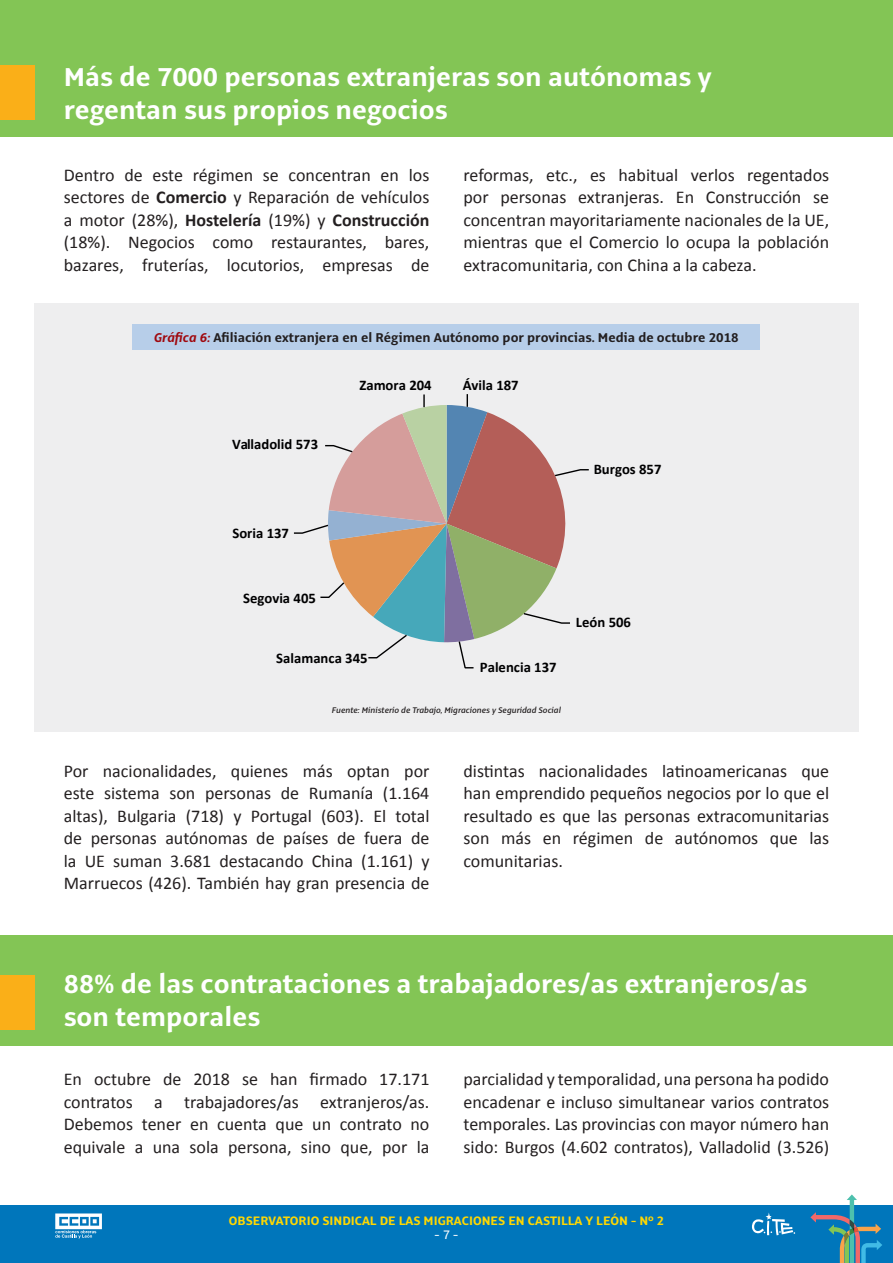
<style>
.page{position:relative;width:893px;height:1263px;background:#fff}
.page>*{position:absolute;margin:0;border:0;box-sizing:border-box;transform-origin:0 0}
.t1{font:700 28.5px/32.7px "Alto Pro";color:#fff}
.t2{font:18px/22.5px "Calibri";color:#231f20;text-align:justify}
.t3{font:700 14.7px "Calibri";color:#000001}
.t4{font:700 14.1px "Alto Pro";color:#231f20}
.t5{font:700 13.5px "Alto Pro";color:#ffd801}
.t6{font:500 13.5px "Alto Pro";color:#fff}
.t7{font:italic 600 9px "Alto Pro";color:#231f20}
.s1{font-weight:700}
.s2{font-style:italic;color:#9f080e}
</style>
<div class="page">
<div style="left:0;top:1205px;width:893px;height:58px;background:#0076bb"></div>
<svg style="left:810px;top:1194px;width:72px;height:69px"></svg>
<svg style="left:55px;top:1213px;width:47px;height:25px"></svg>
<svg style="left:752px;top:1212px;width:43px;height:23px"></svg>
<div style="left:0;top:935px;width:893px;height:111px;background:#83c555"></div>
<div style="left:0;top:975px;width:34px;height:55px;background:#faaf18"></div>
<div style="left:34px;top:303px;width:824px;height:428px;background:#eeeeef"></div>
<div style="left:133px;top:324px;width:627px;height:26px;background:#b7cee9"></div>
<div style="left:0;top:0;width:893px;height:136px;background:#83c555"></div>
<div style="left:0;top:65px;width:34px;height:55px;background:#faaf18"></div>
<svg style="left:293px;top:394px;width:296px;height:275px"></svg>
<h1 class="t1" style="left:64px;top:60px;width:649px">Más de 7000 personas extranjeras son autónomas y regentan sus propios negocios</h1>
<p class="t2" style="left:64px;top:163px;width:367px">Dentro de este régimen se concentran en los sectores de <span class="s1">Comercio</span> y Reparación de vehículos a motor (28%), <span class="s1">Hostelería</span> (19%) y <span class="s1">Construcción </span>(18%). Negocios como restaurantes, bares, bazares, fruterías, locutorios, empresas de</p>
<p class="t2" style="left:463px;top:163px;width:367px">reformas, etc., es habitual verlos regentados por personas extranjeras. En Construcción se concentran mayoritariamente nacionales de la UE, mientras que el Comercio lo ocupa la población extracomunitaria, con China a la cabeza.</p>
<p class="t4" style="left:154px;top:329px;width:586px"><span class="s2">Gráfica 6:</span> Afiliación extranjera en el Régimen Autónomo por provincias. Media de octubre 2018</p>
<p class="t3" style="left:232px;top:435px;width:87px">Valladolid 573</p>
<p class="t3" style="left:232px;top:524px;width:58px">Soria 137</p>
<p class="t3" style="left:359px;top:376px;width:74px">Zamora 204</p>
<p class="t3" style="left:463px;top:376px;width:58px">Ávila 187</p>
<p class="t3" style="left:594px;top:460px;width:69px">Burgos 857</p>
<p class="t3" style="left:243px;top:589px;width:74px">Segovia 405</p>
<p class="t3" style="left:276px;top:649px;width:93px">Salamanca 345</p>
<p class="t3" style="left:480px;top:658px;width:78px">Palencia 137</p>
<p class="t7" style="left:332px;top:704px;width:231px">Fuente: Ministerio de Trabajo, Migraciones y Seguridad Social</p>
<p class="t3" style="left:576px;top:613px;width:57px">León 506</p>
<p class="t2" style="left:64px;top:759px;width:367px">Por nacionalidades, quienes más optan por este sistema son personas de Rumanía (1.164 altas), Bulgaria (718) y Portugal (603). El total de personas autónomas de países de fuera de la UE suman 3.681 destacando China (1.161) y Marruecos (426). También hay gran presencia de</p>
<p class="t2" style="left:463px;top:759px;width:367px">distintas nacionalidades latinoamericanas que han emprendido pequeños negocios por lo que el resultado es que las personas extracomunitarias son más en régimen de autónomos que las comunitarias.</p>
<h1 class="t1" style="left:64px;top:967px;width:745px">88% de las contrataciones a trabajadores/as extranjeros/as son temporales</h1>
<p class="t2" style="left:64px;top:1067px;width:367px">En octubre de 2018 se han firmado 17.171 contratos a trabajadores/as extranjeros/as.<br>Debemos tener en cuenta que un contrato no equivale a una sola persona, sino que, por la</p>
<p class="t2" style="left:463px;top:1067px;width:367px">parcialidad y temporalidad, una persona ha podido encadenar e incluso simultanear varios contratos temporales. Las provincias con mayor número han sido: Burgos (4.602 contratos), Valladolid (3.526)</p>
<p class="t5" style="left:229px;top:1212px;width:437px">OBSERVATORIO SINDICAL DE LAS MIGRACIONES EN CASTILLA Y LEÓN - Nº 2</p>
<p class="t6" style="left:435px;top:1227px;width:25px">- 7 -</p>
</div>
